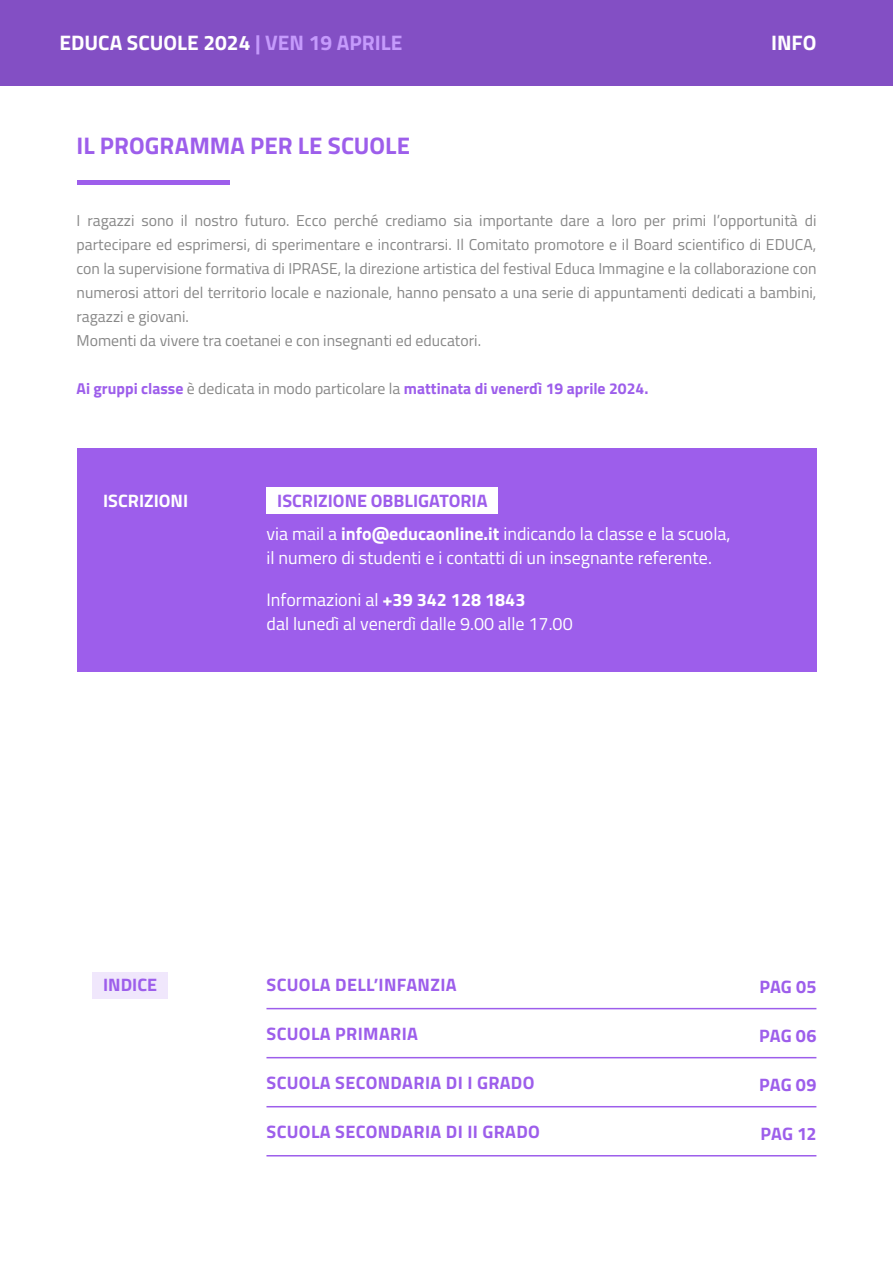
<style>
.page{position:relative;width:893px;height:1263px;background:#fff}
.page>*{position:absolute;margin:0;border:0;box-sizing:border-box;transform-origin:0 0}
.Titolo_evento{font:700 24px "Titillium";color:#9d5eeb}
.t1{font:700 21px "Titillium";color:#fff}
.t2{font:18px/24px "Titillium";color:#fff}
.BOX_INFO{font:700 18px "Titillium";letter-spacing:.02em;color:#9d5eeb}
.BOX_INFO-2{font:700 18px "Titillium";color:#9d5eeb}
.BOX_INFO_CHIARO{font:700 18px "Titillium";color:#fff}
.BOX_INFO_CHIARO-2{font:700 18px "Titillium";color:#9d5eeb}
.t3{font:15.75px/24px "Titillium";color:#878787;text-align:justify}
.t4{font:700 15.75px "Titillium";color:#9d5eeb}
.s1{color:#c59afc}
.s2{font-weight:400;color:#878787}
.s3{font-weight:700}
</style>
<div class="page">
<div style="left:0;top:0;width:893px;height:85px;background:#834fc4"></div>
<div style="left:77px;top:449px;width:739px;height:223px;background:#9d5eeb"></div>
<hr style="left:77px;top:180px;width:153px;height:4px;background:#9d5eeb">
<div style="left:266px;top:487px;width:232px;height:27px;background:#fff"></div>
<div style="left:92px;top:972px;width:76px;height:26px;background:#f0e7fc"></div>
<hr style="left:266px;top:1008px;width:550px;height:1px;background:#9d5eeb">
<hr style="left:266px;top:1057px;width:550px;height:1px;background:#9d5eeb">
<hr style="left:266px;top:1106px;width:550px;height:1px;background:#9d5eeb">
<hr style="left:266px;top:1155px;width:550px;height:1px;background:#9d5eeb">
<h2 class="t1" style="left:60px;top:26px;width:344px">EDUCA SCUOLE 2024 <span class="s1">| VEN 19 APRILE</span></h2>
<h2 class="t1" style="left:771px;top:26px;width:47px">INFO</h2>
<p class="Titolo_evento" style="left:77px;top:127px;width:335px">IL PROGRAMMA PER LE SCUOLE</p>
<p class="t3" style="left:77px;top:208px;width:741px">I ragazzi sono il nostro futuro. Ecco perché crediamo sia importante dare a loro per primi l’opportunità di partecipare ed esprimersi, di sperimentare e incontrarsi. Il Comitato promotore e il Board scientifico di EDUCA, con la supervisione formativa di IPRASE, la direzione artistica del festival Educa Immagine e la collaborazione con numerosi attori del territorio locale e nazionale, hanno pensato a una serie di appuntamenti dedicati a bambini, ragazzi e giovani.</p>
<p class="t3" style="left:77px;top:328px;width:406px">Momenti da vivere tra coetanei e con insegnanti ed educatori.</p>
<p class="t4" style="left:77px;top:377px;width:573px">Ai gruppi classe <span class="s2">è dedicata in modo particolare la</span> mattinata di venerdì 19 aprile 2024.</p>
<p class="BOX_INFO_CHIARO" style="left:103px;top:486px;width:87px">ISCRIZIONI</p>
<p class="BOX_INFO-2" style="left:277px;top:486px;width:212px">ISCRIZIONE OBBLIGATORIA</p>
<p class="t2" style="left:266px;top:521px;width:466px">via mail a <span class="s3">info@educaonline.it</span> indicando la classe e la scuola, il numero di studenti e i contatti di un insegnante referente.</p>
<p class="t2" style="left:266px;top:587px;width:308px">Informazioni al <span class="s3">+39 342 128 1843<br></span>dal lunedì al venerdì dalle 9.00 alle 17.00</p>
<p class="BOX_INFO_CHIARO-2" style="left:103px;top:971px;width:55px">INDICE</p>
<p class="BOX_INFO" style="left:267px;top:971px;width:192px">SCUOLA DELL’INFANZIA</p>
<p class="BOX_INFO" style="left:267px;top:1020px;width:153px">SCUOLA PRIMARIA</p>
<p class="BOX_INFO" style="left:267px;top:1069px;width:269px">SCUOLA SECONDARIA DI I GRADO</p>
<p class="BOX_INFO" style="left:267px;top:1118px;width:275px">SCUOLA SECONDARIA DI II GRADO</p>
<p class="BOX_INFO" style="left:759px;top:973px;width:58px">PAG 05</p>
<p class="BOX_INFO" style="left:759px;top:1022px;width:59px">PAG 06</p>
<p class="BOX_INFO" style="left:759px;top:1071px;width:59px">PAG 09</p>
<p class="BOX_INFO" style="left:761px;top:1120px;width:57px">PAG 12</p>
</div>
